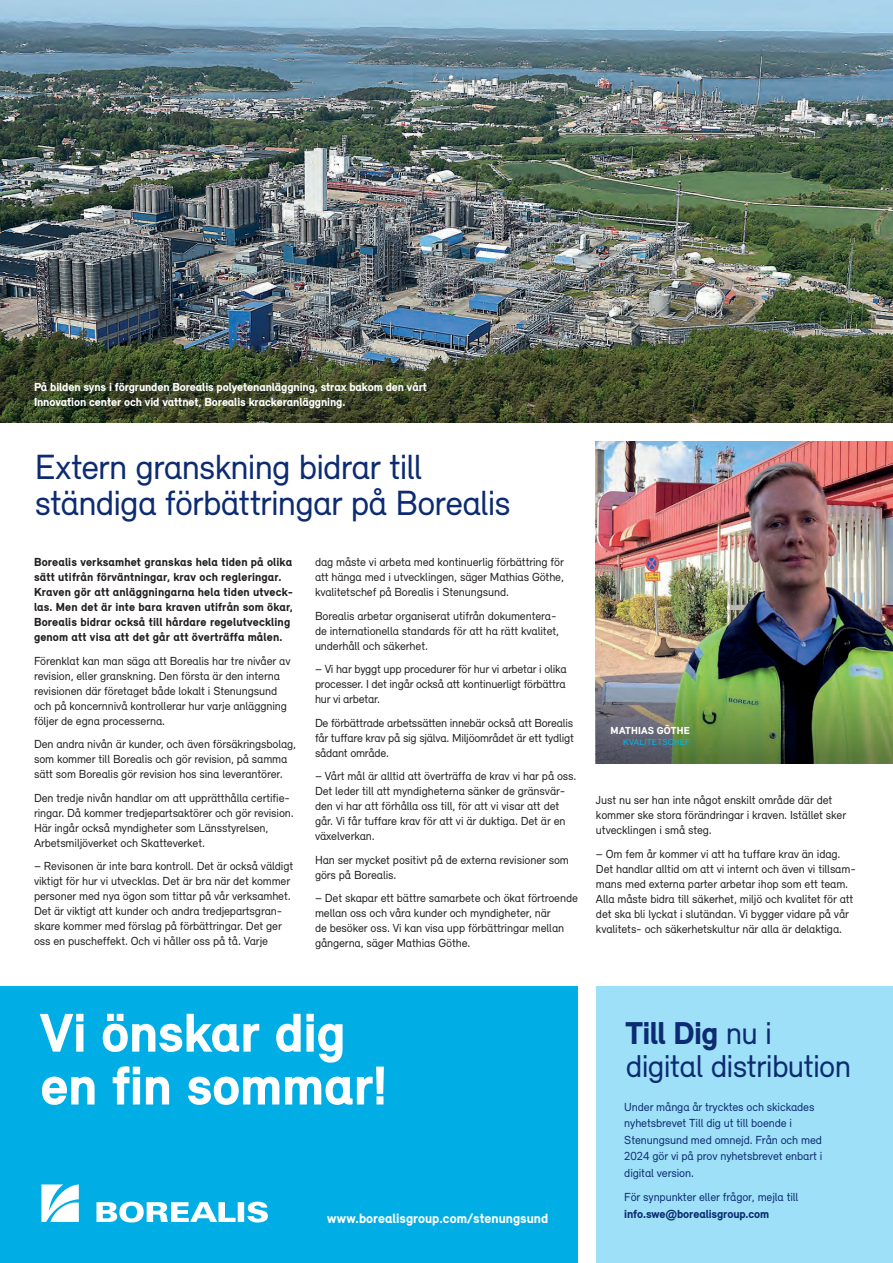
<style>
.page{position:relative;width:893px;height:1263px;background:#fff}
.page>*{position:absolute;margin:0;border:0;box-sizing:border-box;transform-origin:0 0}
.t1{font:900 55.95px/52.8px "Relevant";letter-spacing:-.01em;color:#fff}
.t2{font:36px/36px "Relevant";letter-spacing:-.02em;color:#0c2b72}
.t3{font:32.4px/32.4px "Relevant";letter-spacing:-.025em;color:#0c2b72}
.t4{font:900 13.8px "Relevant";color:#fff}
.t5{font:12px/15px "Relevant";letter-spacing:-.01em;color:#231f20}
.t6{font:900 12px/15px "Relevant";letter-spacing:.01em;color:#231f20}
.t7{font:12px/16.5px "Relevant";letter-spacing:-.01em;color:#0c2b72}
.t8{font:900 12px/15.6px "Relevant";letter-spacing:-.01em;color:#fff}
.t9{font:900 12px "Relevant";letter-spacing:-.01em;color:#0c2b72}
.t10{font:900 10.5px "Relevant";letter-spacing:.02em;color:#fff}
.t11{font:9px "Relevant";letter-spacing:.02em;color:#00b7ec}
.s1{font-weight:900}
</style>
<div class="page">
<div style="left:596px;top:986px;width:297px;height:277px;background:#9ee0f7"></div>
<div style="left:0;top:986px;width:578px;height:277px;background:#00aee5"></div>
<svg style="left:41px;top:1184px;width:227px;height:38px"></svg>
<img style="left:596px;top:441px;width:297px;height:223px">
<img style="left:596px;top:664px;width:297px;height:100px">
<img style="left:0;top:0;width:893px;height:423px">
<p class="t8" style="left:34px;top:378px;width:395px">På bilden syns i förgrunden Borealis polyetenanläggning, strax bakom den vårt<br>Innovation center och vid vattnet, Borealis krackeranläggning.</p>
<h2 class="t2" style="left:35px;top:448px;width:477px">Extern granskning bidrar till ständiga förbättringar på Borealis</h2>
<p class="t6" style="left:34px;top:554px;width:261px">Borealis verksamhet granskas hela tiden på olika sätt utifrån förväntningar, krav och regleringar.<br>Kraven gör att anläggningarna hela tiden utveck&shy;las. Men det är inte bara kraven utifrån som ökar, Borealis bidrar också till hårdare regelutveckling genom att visa att det går att överträffa målen.</p>
<p class="t5" style="left:34px;top:653px;width:258px">Förenklat kan man säga att Borealis har tre nivåer av revision, eller granskning. Den första är den interna revisionen där företaget både lokalt i Stenungsund och på koncernnivå kontrollerar hur varje anläggning följer de egna processerna.</p>
<p class="t5" style="left:34px;top:736px;width:264px">Den andra nivån är kunder, och även försäkringsbolag, som kommer till Borealis och gör revision, på samma sätt som Borealis gör revision hos sina leverantörer.</p>
<p class="t5" style="left:34px;top:790px;width:261px">Den tredje nivån handlar om att upprätthålla certifie&shy;ringar. Då kommer tredjepartsaktörer och gör revision.<br>Här ingår också myndigheter som Länsstyrelsen, Arbetsmiljöverket och Skatteverket.</p>
<p class="t5" style="left:34px;top:858px;width:261px">– Revisonen är inte bara kontroll. Det är också väldigt viktigt för hur vi utvecklas. Det är bra när det kommer personer med nya ögon som tittar på vår verksamhet.<br>Det är viktigt att kunder och andra tredjepartsgran&shy;skare kommer med förslag på förbättringar. Det ger oss en puscheffekt. Och vi håller oss på tå. Varje</p>
<p class="t5" style="left:315px;top:554px;width:250px;text-align:justify">dag måste vi arbeta med kontinuerlig förbättring för att hänga med i utvecklingen, säger Mathias Göthe, kvalitetschef på Borealis i Stenungsund.</p>
<p class="t5" style="left:315px;top:608px;width:246px">Borealis arbetar organiserat utifrån dokumentera&shy;de internationella standards för att ha rätt kvalitet, underhåll och säkerhet.</p>
<p class="t5" style="left:315px;top:661px;width:253px;text-align:justify">– Vi har byggt upp procedurer för hur vi arbetar i olika processer. I det ingår också att kontinuerligt förbättra hur vi arbetar.</p>
<p class="t5" style="left:315px;top:715px;width:260px;text-align:justify">De förbättrade arbetssätten innebär också att Borealis får tuffare krav på sig själva. Miljöområdet är ett tydligt sådant område.</p>
<p class="t5" style="left:315px;top:768px;width:263px">– Vårt mål är alltid att överträffa de krav vi har på oss.<br>Det leder till att myndigheterna sänker de gränsvär&shy;den vi har att förhålla oss till, för att vi visar att det går. Vi får tuffare krav för att vi är duktiga. Det är en växelverkan.</p>
<p class="t5" style="left:315px;top:852px;width:255px">Han ser mycket positivt på de externa revisioner som görs på Borealis.</p>
<p class="t5" style="left:315px;top:890px;width:264px">– Det skapar ett bättre samarbete och ökat förtroende mellan oss och våra kunder och myndigheter, när<br>de besöker oss. Vi kan visa upp förbättringar mellan gångerna, säger Mathias Göthe.</p>
<p class="t10" style="left:611px;top:724px;width:81px">MATHIAS GÖTHE</p>
<p class="t11" style="left:623px;top:736px;width:68px">KVALITETSCHEF</p>
<p class="t5" style="left:596px;top:792px;width:252px">Just nu ser han inte något enskilt område där det kommer ske stora förändringar i kraven. Istället sker utvecklingen i små steg.</p>
<p class="t5" style="left:596px;top:846px;width:261px">– Om fem år kommer vi att ha tuffare krav än idag.<br>Det handlar alltid om att vi internt och även vi tillsam&shy;mans med externa parter arbetar ihop som ett team.<br>Alla måste bidra till säkerhet, miljö och kvalitet för att det ska bli lyckat i slutändan. Vi bygger vidare på vår kvalitets- och säkerhetskultur när alla är delaktiga.</p>
<h1 class="t1" style="left:40px;top:1005px;width:349px">Vi önskar dig en fin sommar!</h1>
<p class="t4" style="left:327px;top:1209px;width:222px">www.borealisgroup.com/stenungsund</p>
<h3 class="t3" style="left:625px;top:1016px;width:227px"><span class="s1">Till Dig</span> nu i digital distribution</h3>
<p class="t7" style="left:624px;top:1098px;width:200px">Under många år trycktes och skickades nyhetsbrevet Till dig ut till boende i Stenungsund med omnejd. Från och med 2024 gör vi på prov nyhetsbrevet enbart i digital version.</p>
<p class="t7" style="left:624px;top:1189px;width:176px">För synpunkter eller frågor, mejla till</p>
<p class="t9" style="left:624px;top:1206px;width:147px">info.swe@borealisgroup.com</p>
</div>
